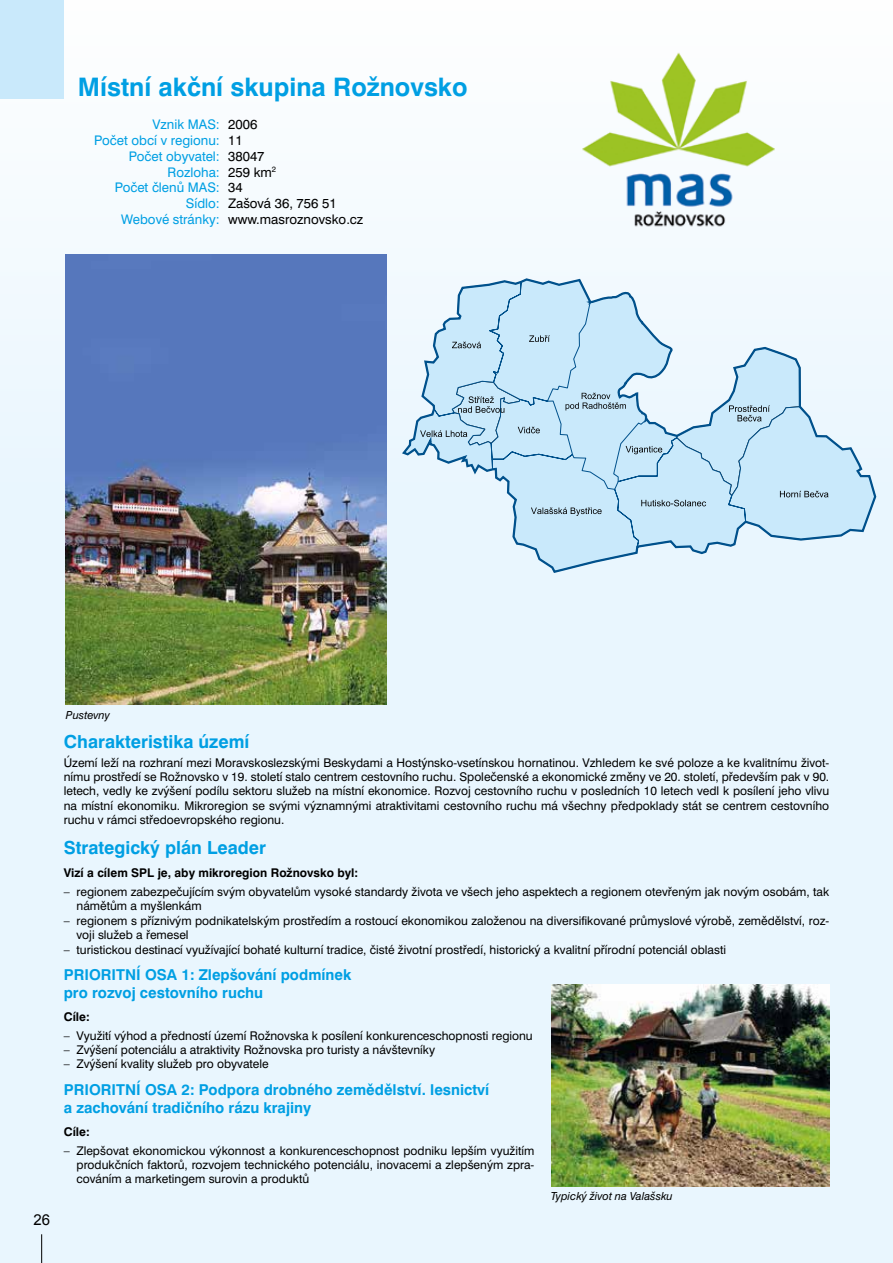
<style>
.page{position:relative;width:893px;height:1263px;background:#e9f6fe}
.page>*{position:absolute;margin:0;border:0;box-sizing:border-box;transform-origin:0 0}
.t1{font:700 25.5px "Swiss 721 AT";color:#009fe3}
.t2{font:700 18px "Swiss 721 AT";color:#009fe3}
.t3{font:700 15px/18px "Swiss 721 AT";color:#009fe3}
.t4{font:15px "Arial";color:#000}
.t5{font:13.2px/15.9px "Swiss 721 AT";color:#009fe3}
.t6{font:13.2px "Swiss 721 AT";color:#000}
.t7{font:12px/14.4px "Swiss 721 AT";color:#000;text-align:justify}
.t8{font:700 12px "Swiss 721 AT";color:#000}
.t9{font:italic 11.1px "Swiss 721 AT";color:#000}
.s1{color:#000}
.s2{color:#009fe3}
</style>
<div class="page">
<div style="left:0;top:0;width:893px;height:502px;background:#f7fcfe"></div>
<img style="left:582px;top:52px;width:193px;height:175px">
<img style="left:65px;top:254px;width:322px;height:451px">
<img style="left:551px;top:984px;width:278px;height:202px">
<svg style="left:404px;top:279px;width:471px;height:293px"></svg>
<div style="left:0;top:0;width:64px;height:99px;background:#c9e9fb"></div>
<svg style="left:41px;top:1234px;width:1px;height:29px"></svg>
<h1 class="t1" style="left:78px;top:72px;width:391px">Místní akční skupina Rožnovsko</h1>
<p class="t5" style="left:94px;top:116px;width:165px;text-indent:58px">Vznik MAS: <span class="s1">2006<br></span>Počet obcí v regionu: <span class="s1">11</span></p>
<p class="t5" style="left:129px;top:148px;width:137px">Počet obyvatel: <span class="s1">38047</span></p>
<p class="t5" style="left:168px;top:164px;width:110px">Rozloha: <span class="s1">259 km</span><sup>2</sup></p>
<p class="t5" style="left:115px;top:180px;width:130px">Počet členů MAS: <span class="s1">34</span></p>
<p class="t6" style="left:186px;top:196px;width:152px"><span class="s2">Sídlo:</span> Zašová 36, 756 51</p>
<p class="t6" style="left:121px;top:212px;width:244px"><span class="s2">Webové stránky:</span> www.masroznovsko.cz</p>
<p class="t4" style="left:33px;top:1210px;width:18px">26</p>
<p class="t9" style="left:66px;top:709px;width:45px">Pustevny</p>
<h2 class="t2" style="left:64px;top:730px;width:187px">Charakteristika území</h2>
<p class="t7" style="left:64px;top:755px;width:767px">Území leží na rozhraní mezi Moravskoslezskými Beskydami a Hostýnsko-vsetínskou hornatinou. Vzhledem ke své poloze a ke kvalitnímu život&shy;nímu prostředí se Rožnovsko v 19. století stalo centrem cestovního ruchu. Společenské a ekonomické změny ve 20. století, především pak v 90. letech, vedly ke zvýšení podílu sektoru služeb na místní ekonomice. Rozvoj cestovního ruchu v posledních 10 letech vedl k posílení jeho vlivu na místní ekonomiku. Mikroregion se svými významnými atraktivitami cestovního ruchu má všechny předpoklady stát se centrem cestovního ruchu v rámci středoevropského regionu.</p>
<h2 class="t2" style="left:64px;top:837px;width:204px">Strategický plán Leader</h2>
<p class="t8" style="left:64px;top:866px;width:296px">Vizí a cílem SPL je, aby mikroregion Rožnovsko byl:</p>
<p class="t7" style="left:77px;top:884px;width:754px;text-indent:-13px">– regionem zabezpečujícím svým obyvatelům vysoké standardy života ve všech jeho aspektech a regionem otevřeným jak novým osobám, tak námětům a myšlenkám</p>
<p class="t7" style="left:77px;top:913px;width:754px;text-indent:-13px">– regionem s příznivým podnikatelským prostředím a rostoucí ekonomikou založenou na diversifikované průmyslové výrobě, zemědělství, roz&shy;voji služeb a řemesel</p>
<p class="t7" style="left:64px;top:942px;width:664px">– turistickou destinací využívající bohaté kulturní tradice, čisté životní prostředí, historický a kvalitní přírodní potenciál oblasti</p>
<p class="t3" style="left:64px;top:965px;width:289px">PRIORITNÍ OSA 1: Zlepšování podmínek pro rozvoj cestovního ruchu</p>
<p class="t8" style="left:64px;top:1009px;width:28px">Cíle:</p>
<p class="t7" style="left:64px;top:1028px;width:470px">– Využití výhod a předností území Rožnovska k posílení konkurenceschopnosti regionu</p>
<p class="t7" style="left:64px;top:1042px;width:373px">– Zvýšení potenciálu a atraktivity Rožnovska pro turisty a návštevníky</p>
<p class="t7" style="left:64px;top:1057px;width:206px">– Zvýšení kvality služeb pro obyvatele</p>
<p class="t3" style="left:64px;top:1080px;width:427px">PRIORITNÍ OSA 2: Podpora drobného zemědělství. lesnictví a zachování tradičního rázu krajiny</p>
<p class="t8" style="left:64px;top:1124px;width:28px">Cíle:</p>
<p class="t7" style="left:77px;top:1143px;width:459px;text-indent:-13px">– Zlepšovat ekonomickou výkonnost a konkurenceschopnost podniku lepším využitím produkčních faktorů, rozvojem technického potenciálu, inovacemi a zlepšeným zpra&shy;cováním a marketingem surovin a produktů</p>
<p class="t9" style="left:551px;top:1189px;width:124px">Typický život na Valašsku</p>
</div>
